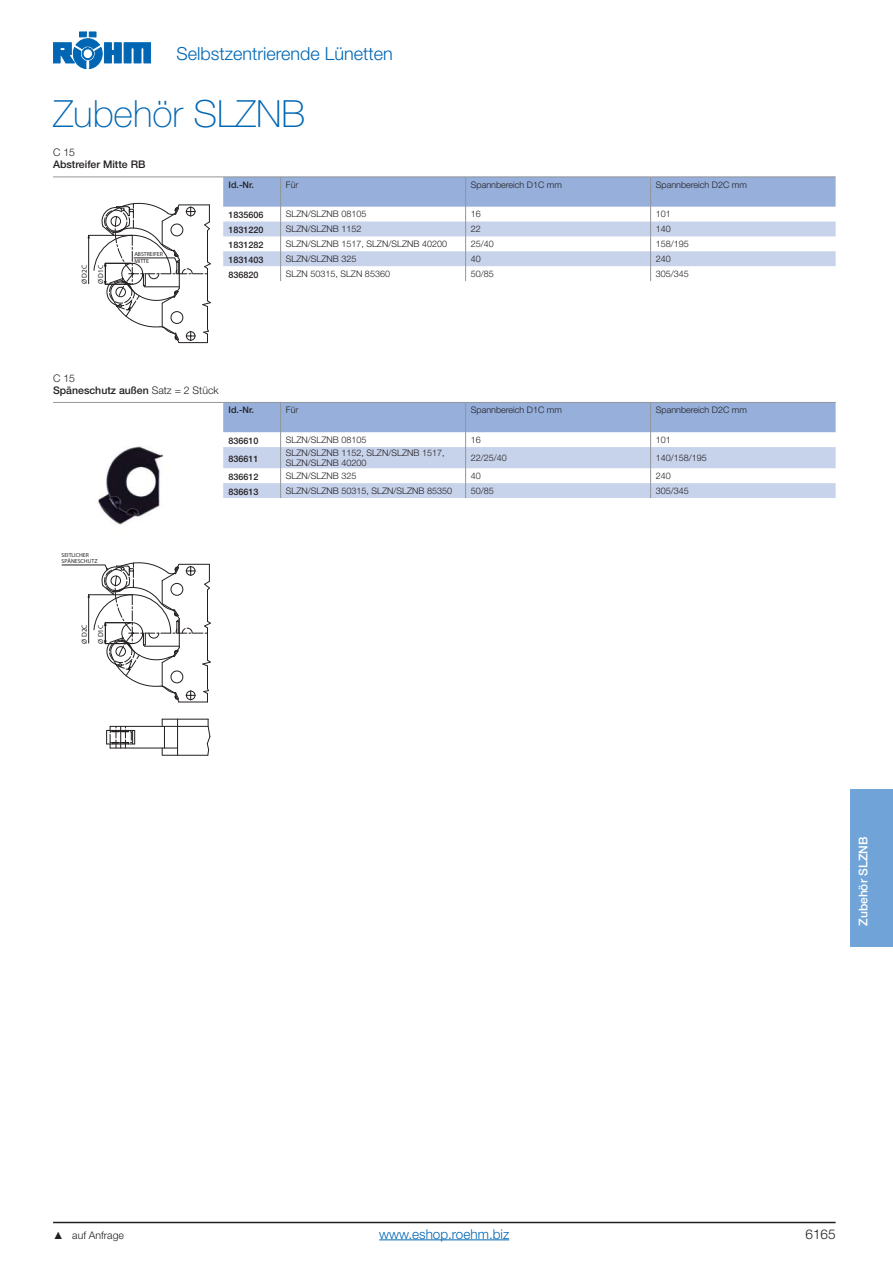
<style>
.page{position:relative;width:893px;height:1263px;background:#fff}
.page>*{position:absolute;margin:0;border:0;box-sizing:border-box;transform-origin:0 0}
.t1{font:100 37.5px "Helvetica Neue LT Std";color:#0066b3}
.t2{font:300 18px "Helvetica Neue LT Std";color:#0066b3}
.t3{font:300 13.5px "Helvetica Neue LT Std";color:#0066b3}
.t4{font:300 13.5px "Helvetica Neue LT Std";color:#231f20}
.t5{font:500 12px "Helvetica Neue LT Std";color:#fff}
.t6{font:500 10.5px/12px "Helvetica Neue LT Std";color:#231f20}
.t7{font:300 10.5px "Helvetica Neue LT Std";color:#231f20}
.t8{font:300 9px/10.5px "Helvetica Neue LT Std";color:#231f20}
.t9{font:500 9px "Helvetica Neue LT Std";color:#231f20}
.t10{font:7.2px "Helvetica Neue";color:#231f20}
.t11{font:5.85px/6.9px "Helvetica Neue";color:#231f20}
.s1{font-weight:300}
</style>
<div class="page">
<svg style="left:53px;top:32px;width:98px;height:37px"></svg>
<div style="left:82px;top:48px;width:12px;height:12px;border:1px solid #0066b3;border-radius:50%"></div>
<div style="left:83px;top:49px;width:10px;height:10px;border:1px solid #0066b3;border-radius:50%"></div>
<hr style="left:53px;top:1222px;width:782px;height:1px;background:#231f20">
<div style="left:850px;top:789px;width:43px;height:158px;background:#70a4d8"></div>
<hr style="left:53px;top:177px;width:170px;height:1px;background:#939598">
<svg style="left:88px;top:202px;width:122px;height:142px"></svg>
<svg style="left:223px;top:177px;width:612px;height:104px"></svg>
<hr style="left:53px;top:402px;width:170px;height:1px;background:#939598">
<img style="left:98px;top:446px;width:65px;height:79px">
<svg style="left:207px;top:719px;width:3px;height:36px"></svg>
<hr style="left:162px;top:719px;width:46px;height:1px;background:#231f20">
<hr style="left:178px;top:726px;width:30px;height:1px;background:#231f20">
<hr style="left:110px;top:748px;width:68px;height:1px;background:#231f20">
<hr style="left:110px;top:726px;width:68px;height:1px;background:#231f20">
<svg style="left:106px;top:726px;width:29px;height:22px"></svg>
<hr style="left:177px;top:719px;width:1px;height:36px;background:#231f20">
<svg style="left:162px;top:719px;width:3px;height:36px"></svg>
<hr style="left:162px;top:755px;width:46px;height:1px;background:#231f20">
<svg style="left:62px;top:562px;width:148px;height:141px"></svg>
<svg style="left:223px;top:402px;width:612px;height:96px"></svg>
<hr style="left:379px;top:1240px;width:130px;height:1px;background:#0066b3">
<h2 class="t2" style="left:176px;top:47px;width:218px">Selbstzentrierende Lünetten</h2>
<h1 class="t1" style="left:53px;top:100px;width:253px">Zubehör SLZNB</h1>
<p class="t7" style="left:53px;top:149px;width:23px">C 15</p>
<p class="t6" style="left:53px;top:159px;width:94px">Abstreifer Mitte RB</p>
<p class="t10" style="left:82px;top:284px;width:21px;rotate:-90deg">Ø D2C</p>
<p class="t10" style="left:98px;top:284px;width:21px;rotate:-90deg">Ø D1C</p>
<p class="t11" style="left:134px;top:251px;width:30px">ABSTREIFER<br>MITTE</p>
<p class="t9" style="left:228px;top:181px;width:27px">Id.-Nr.</p>
<p class="t8" style="left:286px;top:180px;width:14px">Für</p>
<p class="t8" style="left:471px;top:180px;width:93px">Spannbereich D1C mm</p>
<p class="t8" style="left:656px;top:180px;width:93px">Spannbereich D2C mm</p>
<p class="t9" style="left:228px;top:212px;width:37px">1835606</p>
<p class="t8" style="left:286px;top:210px;width:82px">SLZN/SLZNB 08105</p>
<p class="t8" style="left:471px;top:210px;width:12px">16</p>
<p class="t8" style="left:656px;top:210px;width:17px">101</p>
<p class="t9" style="left:228px;top:227px;width:37px">1831220</p>
<p class="t8" style="left:286px;top:225px;width:77px">SLZN/SLZNB 1152</p>
<p class="t8" style="left:471px;top:225px;width:12px">22</p>
<p class="t8" style="left:656px;top:225px;width:17px">140</p>
<p class="t9" style="left:228px;top:241px;width:37px">1831282</p>
<p class="t8" style="left:286px;top:239px;width:163px">SLZN/SLZNB 1517, SLZN/SLZNB 40200</p>
<p class="t8" style="left:471px;top:239px;width:25px">25/40</p>
<p class="t8" style="left:656px;top:239px;width:35px">158/195</p>
<p class="t9" style="left:228px;top:256px;width:37px">1831403</p>
<p class="t8" style="left:286px;top:254px;width:72px">SLZN/SLZNB 325</p>
<p class="t8" style="left:471px;top:254px;width:12px">40</p>
<p class="t8" style="left:656px;top:254px;width:17px">240</p>
<p class="t9" style="left:228px;top:271px;width:32px">836820</p>
<p class="t8" style="left:286px;top:269px;width:106px">SLZN 50315, SLZN 85360</p>
<p class="t8" style="left:471px;top:269px;width:25px">50/85</p>
<p class="t8" style="left:656px;top:269px;width:35px">305/345</p>
<p class="t6" style="left:53px;top:373px;width:167px"><span class="s1">C 15<br></span>Späneschutz außen <span class="s1">Satz = 2 Stück</span></p>
<p class="t9" style="left:228px;top:407px;width:27px">Id.-Nr.</p>
<p class="t8" style="left:286px;top:405px;width:14px">Für</p>
<p class="t8" style="left:471px;top:405px;width:93px">Spannbereich D1C mm</p>
<p class="t8" style="left:656px;top:405px;width:93px">Spannbereich D2C mm</p>
<p class="t9" style="left:228px;top:437px;width:32px">836610</p>
<p class="t8" style="left:286px;top:435px;width:82px">SLZN/SLZNB 08105</p>
<p class="t8" style="left:471px;top:435px;width:12px">16</p>
<p class="t8" style="left:656px;top:435px;width:17px">101</p>
<p class="t9" style="left:228px;top:455px;width:32px">836611</p>
<p class="t8" style="left:286px;top:448px;width:160px">SLZN/SLZNB 1152, SLZN/SLZNB 1517,<br>SLZN/SLZNB 40200</p>
<p class="t8" style="left:471px;top:453px;width:38px">22/25/40</p>
<p class="t8" style="left:656px;top:453px;width:53px">140/158/195</p>
<p class="t9" style="left:228px;top:473px;width:32px">836612</p>
<p class="t8" style="left:286px;top:471px;width:72px">SLZN/SLZNB 325</p>
<p class="t8" style="left:471px;top:471px;width:12px">40</p>
<p class="t8" style="left:656px;top:471px;width:17px">240</p>
<p class="t9" style="left:228px;top:488px;width:32px">836613</p>
<p class="t8" style="left:286px;top:486px;width:168px">SLZN/SLZNB 50315, SLZN/SLZNB 85350</p>
<p class="t8" style="left:471px;top:486px;width:25px">50/85</p>
<p class="t8" style="left:656px;top:486px;width:35px">305/345</p>
<p class="t11" style="left:62px;top:552px;width:37px;line-height:6.4px">SEITLICHER<br>SPÄNESCHUTZ</p>
<p class="t10" style="left:82px;top:644px;width:21px;rotate:-90deg">Ø D2C</p>
<p class="t10" style="left:98px;top:644px;width:21px;rotate:-90deg">Ø D1C</p>
<h3 class="t5" style="left:859px;top:926px;width:91px;rotate:-90deg">Zubehör SLZNB</h3>
<p class="t7" style="left:72px;top:1231px;width:53px">auf Anfrage</p>
<h3 class="t3" style="left:379px;top:1229px;width:132px">www.eshop.roehm.biz</h3>
<h3 class="t4" style="left:805px;top:1229px;width:32px">6165</h3>
</div>
